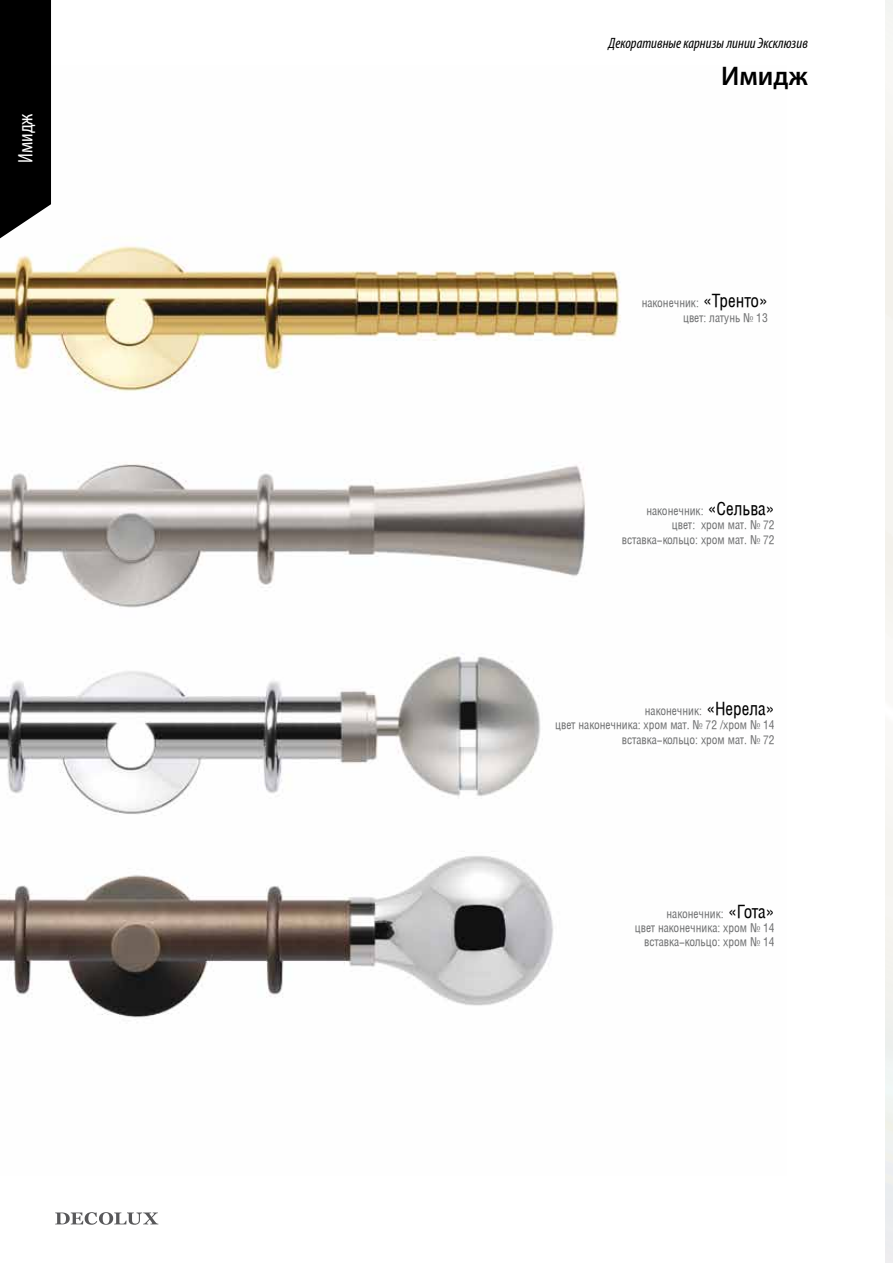
<style>
.page{position:relative;width:893px;height:1263px;background:#fff}
.page>*{position:absolute;margin:0;border:0;box-sizing:border-box;transform-origin:0 0}
.t1{font:600 27px "Myriad Pro";color:#000}
.t2{font:condensed 21px "Myriad Pro";color:#fff}
.t3{font:italic condensed 15px "Myriad Pro";color:#000}
.t4{font:12px/14.4px "Helios Cond";color:#707172;text-align:right}
.s1{font-size:18px;color:#000}
</style>
<div class="page">
<img style="left:0;top:238px;width:621px;height:780px">
<svg style="left:55px;top:1212px;width:103px;height:13px"></svg>
<svg style="left:0;top:0;width:51px;height:238px;background:#111"></svg>
<h2 class="t2" style="left:13px;top:163px;width:51px;rotate:-90deg">Имидж</h2>
<p class="t3" style="left:609px;top:34px;width:201px">Декоративные карнизы линии Эксклюзив</p>
<h1 class="t1" style="left:721px;top:58px;width:88px">Имидж</h1>
<p class="t4" style="left:642px;top:296px;width:128px">наконечник: <span class="s1">«Тренто» </span>цвет: латунь № 13</p>
<p class="t4" style="left:622px;top:503px;width:154px">наконечник: <span class="s1">«Сельва» </span>цвет: хром мат. № 72 вставка-кольцо: хром мат. № 72</p>
<p class="t4" style="left:555px;top:703px;width:221px">наконечник: <span class="s1">«Нерела»<br></span>цвет наконечника: хром мат. № 72 /хром № 14 вставка-кольцо: хром мат. № 72</p>
<p class="t4" style="left:635px;top:906px;width:141px">наконечник: <span class="s1">«Гота»<br></span>цвет наконечника: хром № 14 вставка-кольцо: хром № 14</p>
</div>
